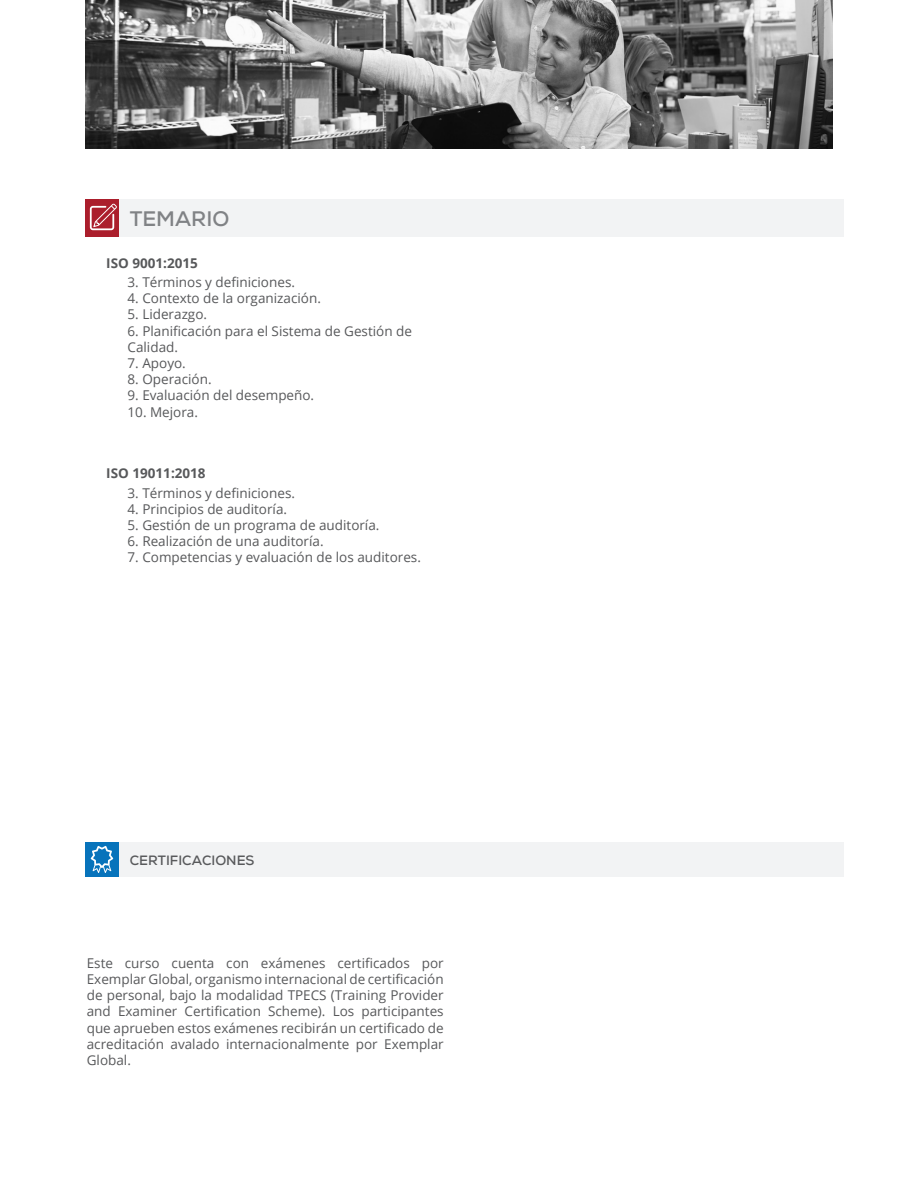
<style>
.page{position:relative;width:918px;height:1188px;background:#fff}
.page>*{position:absolute;margin:0;border:0;box-sizing:border-box;transform-origin:0 0}
.t1{font:700 21px "Nexa";color:#808285}
.t2{font:13.5px/16.2px "Open Sans";color:#57585a}
.t3{font:700 13.5px "Open Sans";color:#57585a}
.t4{font:700 13.5px "Nexa";color:#58595b}
</style>
<div class="page">
<div style="left:85px;top:200px;width:34px;height:37px;background:#ab1e2c"></div>
<div style="left:119px;top:200px;width:725px;height:37px;background:#f2f3f4"></div>
<svg style="left:90px;top:204px;width:27px;height:26px"></svg>
<div style="left:85px;top:843px;width:34px;height:34px;background:#0773bb"></div>
<div style="left:119px;top:843px;width:725px;height:34px;background:#f2f3f4"></div>
<svg style="left:91px;top:846px;width:22px;height:27px"></svg>
<img style="left:85px;top:0;width:748px;height:149px">
<p class="t1" style="left:130px;top:205px;width:101px">TEMARIO</p>
<p class="t3" style="left:106px;top:254px;width:93px">ISO 9001:2015</p>
<p class="t2" style="left:128px;top:274px;width:169px">3. Términos y definiciones.</p>
<p class="t2" style="left:128px;top:290px;width:195px">4. Contexto de la organización.</p>
<p class="t2" style="left:128px;top:306px;width:81px">5. Liderazgo.</p>
<p class="t2" style="left:128px;top:322px;width:286px">6. Planificación para el Sistema de Gestión de<br>Calidad.</p>
<p class="t2" style="left:128px;top:355px;width:60px">7. Apoyo.</p>
<p class="t2" style="left:128px;top:371px;width:86px">8. Operación.</p>
<p class="t2" style="left:128px;top:387px;width:188px">9. Evaluación del desempeño.</p>
<p class="t2" style="left:128px;top:403px;width:72px">10. Mejora.</p>
<p class="t3" style="left:106px;top:463px;width:101px">ISO 19011:2018</p>
<p class="t2" style="left:128px;top:484px;width:169px">3. Términos y definiciones.</p>
<p class="t2" style="left:128px;top:501px;width:161px">4. Principios de auditoría.</p>
<p class="t2" style="left:128px;top:517px;width:253px">5. Gestión de un programa de auditoría.</p>
<p class="t2" style="left:128px;top:533px;width:198px">6. Realización de una auditoría.</p>
<p class="t2" style="left:128px;top:549px;width:295px">7. Competencias y evaluación de los auditores.</p>
<p class="t4" style="left:130px;top:851px;width:126px">CERTIFICACIONES</p>
<p class="t2" style="left:87px;top:954px;width:358px;text-align:justify">Este curso cuenta con exámenes certificados por Exemplar Global, organismo internacional de certificación de personal, bajo la modalidad TPECS (Training Provider and Examiner Certification Scheme). Los participantes que aprueben estos exámenes recibirán un certificado de acreditación avalado internacionalmente por Exemplar Global.</p>
</div>
